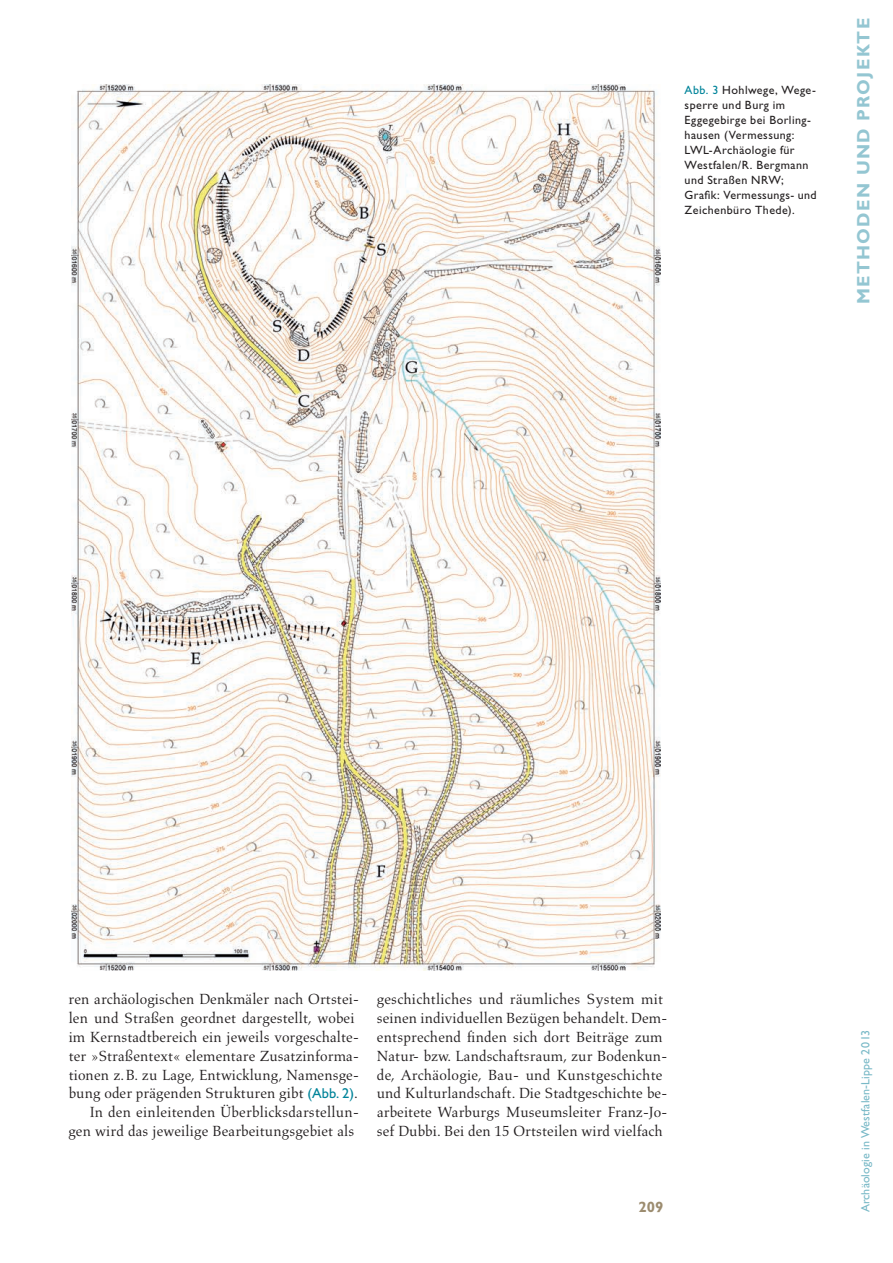
<style>
.page{position:relative;width:893px;height:1263px;background:#fff}
.page>*{position:absolute;margin:0;border:0;box-sizing:border-box;transform-origin:0 0}
.t1{font:18px "Gill Sans Std Bold 10";letter-spacing:.07em;color:#94c6d2}
.t2{font:15px/18.9px "Aldus LT Std";letter-spacing:.005em;color:#231f20;text-align:right}
.t3{font:700 15px "Gill Sans Std";color:#9c8c6f}
.t4{font:12px/15px "Gill Sans Std";letter-spacing:.035em;color:#231f20}
.t5{font:12px "Gill Sans Std 9";letter-spacing:.01em;color:#79b9c7}
.s1{color:#00849a}
.s2{font-family:"Gill Sans Std";font-size:14.4px;color:#00849a}
</style>
<div class="page">
<img style="left:72px;top:85px;width:588px;height:885px">
<p class="t4" style="left:685px;top:83px;width:133px"><span class="s1">Abb. 3</span> Hohlwege, Wege&shy;sperre und Burg im<br>Eggegebirge bei Borling&shy;hausen (Vermessung:<br>LWL-Archäologie für<br>Westfalen/R. Bergmann und Straßen NRW;<br>Grafik: Vermessungs- und<br>Zeichenbüro Thede).</p>
<p class="t1" style="left:853px;top:304px;width:287px;rotate:-90deg">METHODEN UND PROJEKTE</p>
<p class="t2" style="left:68px;top:990px;width:292px">ren archäologischen Denkmäler nach Ortstei&shy;len und Straßen geordnet dargestellt, wobei im Kernstadtbereich ein jeweils vorgeschalte&shy;ter »Straßentext« elementare Zusatzinforma&shy;tionen z.B. zu Lage, Entwicklung, Namensge&shy;bung oder prägenden Strukturen gibt <span class="s2">(Abb. 2)</span>.<br>In den einleitenden Überblicksdarstellun&shy;gen wird das jeweilige Bearbeitungsgebiet als</p>
<p class="t2" style="left:377px;top:990px;width:292px;text-align:left">geschichtliches und räumliches System mit seinen individuellen Bezügen behandelt. Dem&shy;entsprechend finden sich dort Beiträge zum Natur- bzw. Landschaftsraum, zur Bodenkun&shy;de, Archäologie, Bau- und Kunstgeschichte und Kulturlandschaft. Die Stadtgeschichte be&shy;arbeitete Warburgs Museumsleiter Franz-Jo&shy;sef Dubbi. Bei den 15 Ortsteilen wird vielfach</p>
<p class="t3" style="left:638px;top:1198px;width:26px">209</p>
<p class="t5" style="left:859px;top:1212px;width:184px;rotate:-90deg">Archäologie in Westfalen-Lippe 2013</p>
</div>
